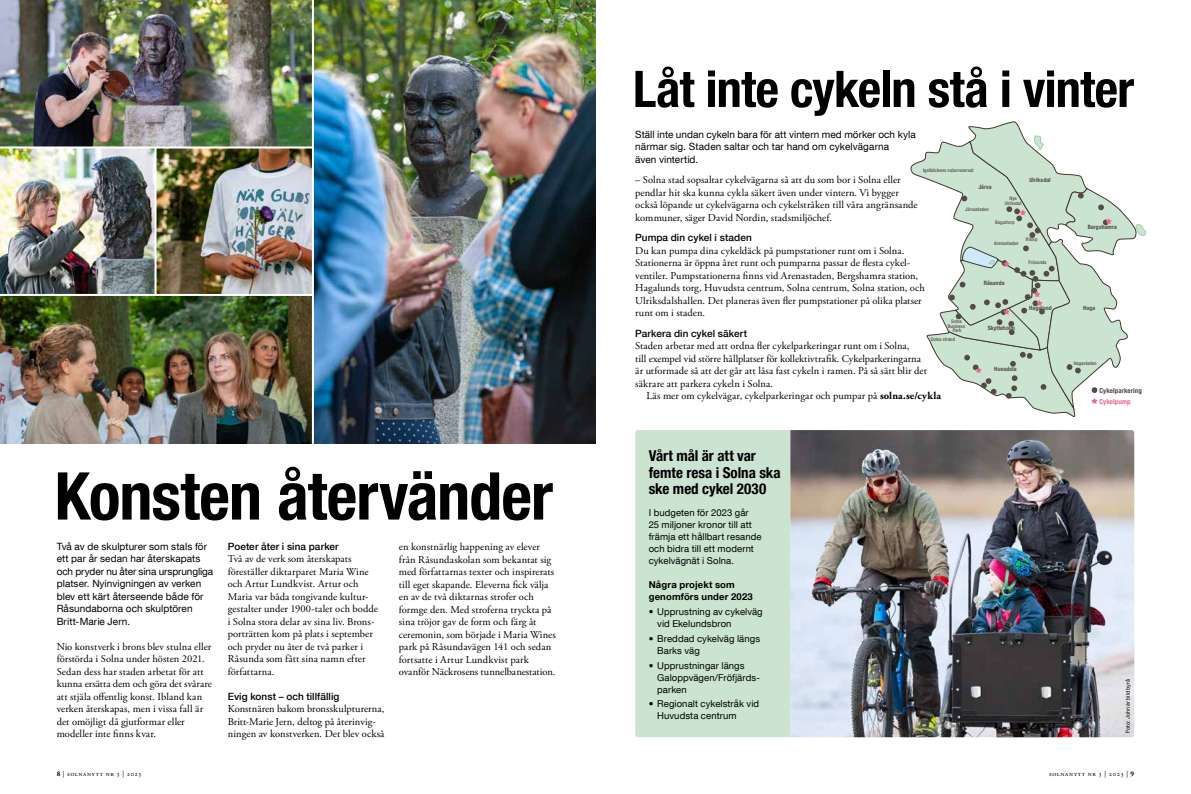
<style>
.page{position:relative;width:1191px;height:794px;background:#fff}
.page>*{position:absolute;margin:0;border:0;box-sizing:border-box;transform-origin:0 0}
.t1{font:700 condensed 66px "Helvetica Neue LT Com";letter-spacing:-.015em;color:#000}
.t2{font:700 condensed 50.5px "Helvetica Neue LT Com";letter-spacing:-.015em;color:#000}
.t3{font:700 condensed 15px/16.5px "Helvetica Neue LT Com";letter-spacing:-.005em;color:#000}
.t4{font:10.5px/12.5px "Adobe Garamond Pro";letter-spacing:.005em;color:#000}
.t5{font:10px/12.5px "Helvetica Neue LT Com";letter-spacing:.005em;color:#000}
.t6{font:500 10px "Helvetica Neue LT Com";letter-spacing:.01em;color:#000}
.t7{font:9.5px/12px "Helvetica Neue LT Com";letter-spacing:.01em;color:#000}
.t8{font:700 9.5px/12px "Helvetica Neue LT Com";letter-spacing:.02em;color:#000}
.t9{font:7px "Adobe Garamond Pro";letter-spacing:.09em;color:#000}
.t10{font:700 condensed 6.9px "Helvetica Neue LT Com";letter-spacing:.01em;color:#544b45}
.t11{font:700 condensed 6.9px "Helvetica Neue LT Com";letter-spacing:.01em;color:#ec6692}
.t12{font:700 condensed 5.9px "Helvetica Neue LT Com";letter-spacing:.01em;color:#544b45}
.t13{font:5.5px "Helvetica Neue LT Com";letter-spacing:.025em;color:#000}
.t14{font:500 condensed 4.9px/4.4px "Helvetica Neue LT Com";letter-spacing:.01em;color:#544b45;text-align:center}
.s1{font-weight:700}
</style>
<div class="page">
<svg style="left:910px;top:121px;width:235px;height:296px"></svg>
<img style="left:790px;top:430px;width:344px;height:307px">
<div style="left:635px;top:430px;width:155px;height:307px;background:#cae4cf"></div>
<img style="left:0;top:0;width:312px;height:146px">
<img style="left:0;top:296px;width:312px;height:147px">
<img style="left:0;top:148px;width:154px;height:146px">
<img style="left:156px;top:148px;width:156px;height:146px">
<img style="left:314px;top:0;width:281px;height:443px">
<h2 class="t2" style="left:633px;top:59px;width:502px">Låt inte cykeln stå i vinter</h2>
<h1 class="t1" style="left:55px;top:456px;width:500px">Konsten återvänder</h1>
<p class="t5" style="left:57px;top:539px;width:158px">Två av de skulpturer som stals för ett par år sedan har återskapats och pryder nu åter sina ursprungliga platser. Nyinvigningen av verken blev ett kärt återseende både för<br>Råsundaborna och skulptören<br>Britt-Marie Jern.</p>
<p class="t4" style="left:57px;top:640px;width:157px">Nio konstverk i brons blev stulna eller förstörda i Solna under hösten 2021.<br>Sedan dess har staden arbetat för att kunna ersätta dem och göra det svårare att stjäla offentlig konst. Ibland kan verken återskapas, men i vissa fall är det omöjligt då gjutformar eller modeller inte finns kvar.</p>
<p class="t6" style="left:228px;top:540px;width:112px">Poeter åter i sina parker</p>
<p class="t4" style="left:228px;top:553px;width:152px">Två av de verk som återskapats föreställer diktarparet Maria Wine och Artur Lundkvist. Artur och<br>Maria var båda tongivande kultur&shy;gestalter under 1900-talet och bodde i Solna stora delar av sina liv. Brons&shy;porträtten kom på plats i september och pryder nu åter de två parker i<br>Råsunda som fått sina namn efter författarna.</p>
<p class="t6" style="left:228px;top:690px;width:113px">Evig konst – och tillfällig</p>
<p class="t4" style="left:228px;top:703px;width:158px">Konstnären bakom bronsskulpturerna,<br>Britt-Marie Jern, deltog på återinvig&shy;ningen av konstverken. Det blev också</p>
<p class="t4" style="left:399px;top:541px;width:158px">en konstnärlig happening av elever från Råsundaskolan som bekantat sig med författarnas texter och inspirerats till eget skapande. Eleverna fick välja en av de två diktarnas strofer och formge den. Med stroferna tryckta på sina tröjor gav de form och färg åt ceremonin, som började i Maria Wines park på Råsundavägen 141 och sedan fortsatte i Artur Lundkvist park ovanför Näckrosens tunnelbanestation.</p>
<p class="t5" style="left:635px;top:127px;width:282px">Ställ inte undan cykeln bara för att vintern med mörker och kyla närmar sig. Staden saltar och tar hand om cykelvägarna<br>även vintertid.</p>
<p class="t4" style="left:635px;top:174px;width:284px">– Solna stad sopsaltar cykelvägarna så att du som bor i Solna eller pendlar hit ska kunna cykla säkert även under vintern. Vi bygger också löpande ut cykelvägarna och cykelstråken till våra angränsande kommuner, säger David Nordin, stadsmiljöchef.</p>
<p class="t6" style="left:635px;top:231px;width:118px">Pumpa din cykel i staden</p>
<p class="t4" style="left:635px;top:244px;width:291px">Du kan pumpa dina cykeldäck på pumpstationer runt om i Solna.<br>Stationerna är öppna året runt och pumparna passar de flesta cykel&shy;ventiler. Pumpstationerna finns vid Arenastaden, Bergshamra station, Hagalunds torg, Huvudsta centrum, Solna centrum, Solna station, och Ulriksdalshallen. Det planeras även fler pumpstationer på olika platser runt om i staden.</p>
<p class="t6" style="left:635px;top:327px;width:113px">Parkera din cykel säkert</p>
<p class="t4" style="left:635px;top:340px;width:293px">Staden arbetar med att ordna fler cykelparkeringar runt om i Solna,<br>till exempel vid större hållplatser för kollektivtrafik. Cykelparkeringarna är utformade så att det går att låsa fast cykeln i ramen. På så sätt blir det säkrare att parkera cykeln i Solna.</p>
<p class="t4" style="left:646px;top:390px;width:296px">Läs mer om cykelvägar, cykelparkeringar och pumpar på <span class="s1">solna.se/cykla</span></p>
<p class="t14" style="left:923px;top:168px;width:52px">Igelbäckens naturreservat</p>
<p class="t12" style="left:1029px;top:176px;width:23px">Ulriksdal</p>
<p class="t12" style="left:978px;top:183px;width:15px">Järva</p>
<p class="t14" style="left:1004px;top:195px;width:18px;line-height:5.4px">Nya<br>Ulriksdal</p>
<p class="t14" style="left:965px;top:207px;width:25px">Järvastaden</p>
<p class="t14" style="left:995px;top:220px;width:21px">Bagartorp</p>
<p class="t14" style="left:1026px;top:237px;width:13px">Ritorp</p>
<p class="t14" style="left:1028px;top:260px;width:19px">Frösunda</p>
<p class="t14" style="left:994px;top:241px;width:26px">Arenastaden</p>
<p class="t12" style="left:983px;top:279px;width:22px">Råsunda</p>
<p class="t12" style="left:1029px;top:304px;width:24px">Hagalund</p>
<p class="t14" style="left:947px;top:319px;width:19px">Solna<br>Business<br>Park</p>
<p class="t12" style="left:987px;top:325px;width:29px">Skytteholm</p>
<p class="t14" style="left:930px;top:337px;width:26px">Solna strand</p>
<p class="t12" style="left:994px;top:366px;width:24px">Huvudsta</p>
<h3 class="t3" style="left:648px;top:448px;width:133px">Vårt mål är att var femte resa i Solna ska ske med cykel 2030</h3>
<p class="t7" style="left:648px;top:506px;width:114px">I budgeten för 2023 går<br>25 miljoner kronor till att främja ett hållbart resande och bidra till ett modernt cykelvägnät i Solna.</p>
<p class="t8" style="left:648px;top:578px;width:106px">Några projekt som genomförs under 2023</p>
<p class="t7" style="left:657px;top:605px;width:107px;text-indent:-9px">• Upprustning av cykelväg vid Ekelundsbron</p>
<p class="t7" style="left:657px;top:632px;width:104px;text-indent:-9px">• Breddad cykelväg längs<br>Barks väg</p>
<p class="t7" style="left:657px;top:659px;width:104px;text-indent:-9px">• Upprustningar längs<br>Galoppvägen/Fröfjärds&shy;parken</p>
<p class="t7" style="left:657px;top:698px;width:103px;text-indent:-9px">• Regionalt cykelstråk vid<br>Huvudsta centrum</p>
<p class="t12" style="left:1087px;top:223px;width:31px">Bergshamra</p>
<p class="t12" style="left:1083px;top:304px;width:14px">Haga</p>
<p class="t14" style="left:1073px;top:361px;width:24px">Hagastaden</p>
<p class="t10" style="left:1099px;top:386px;width:44px">Cykelparkering</p>
<p class="t11" style="left:1099px;top:397px;width:33px">Cykelpump</p>
<p class="t13" style="left:1124px;top:733px;width:55px;rotate:-90deg">Foto: Johnér bildbyrå</p>
<p class="t9" style="left:57px;top:769px;width:87px"><span class="s1">8</span> | solnanytt nr 3 | 2023</p>
<p class="t9" style="left:1049px;top:769px;width:87px">solnanytt nr 3 | 2023 | <span class="s1">9</span></p>
</div>
